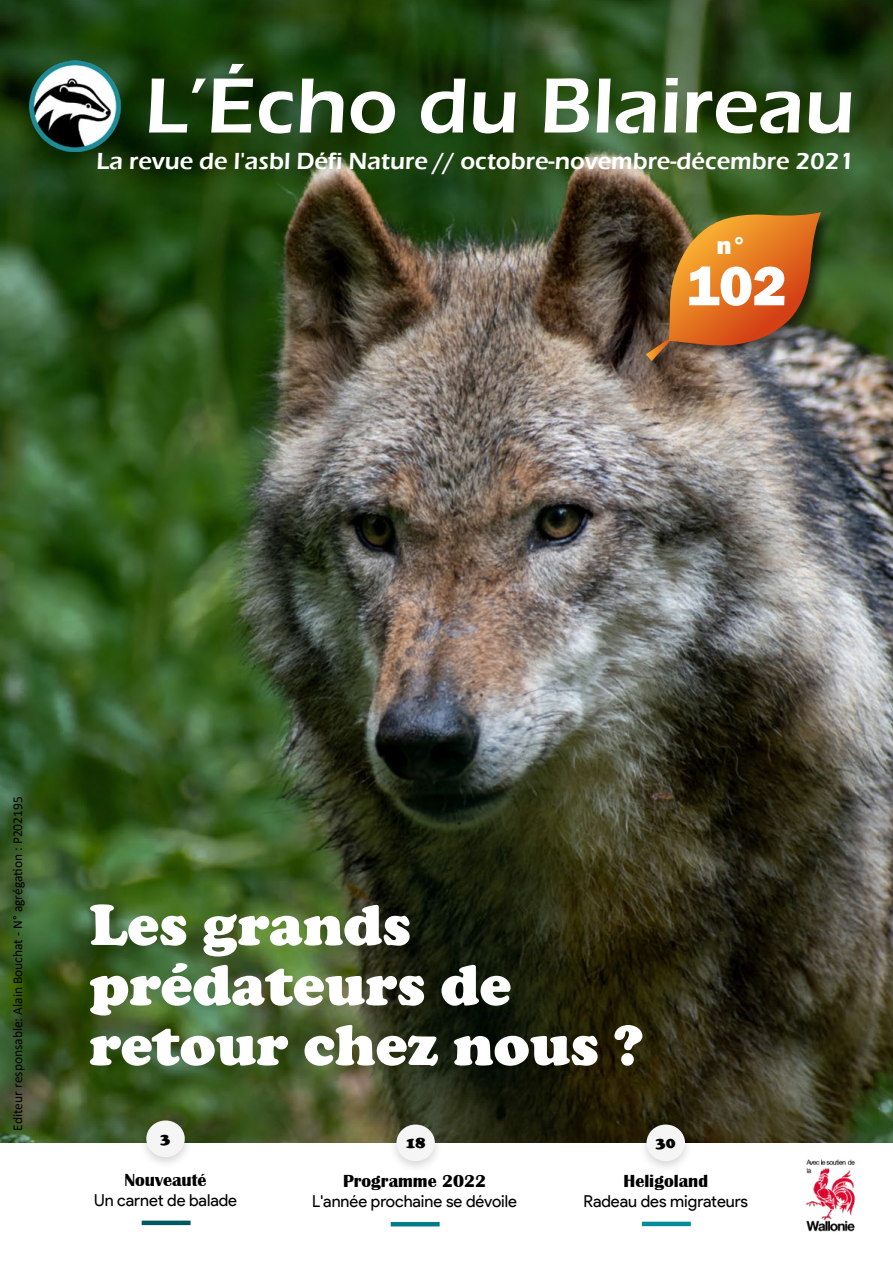
<style>
.page{position:relative;width:893px;height:1263px;background:#fff}
.page>*{position:absolute;margin:0;border:0;box-sizing:border-box;transform-origin:0 0}
.t1{font:600 81px "Eras ITC";color:#fff}
.t2{font:900 60px/60px "Cooper";color:#fff}
.t3{font:800 57.3px "Franklin Gothic";color:#fff}
.t4{font:800 25.5px "Franklin Gothic";color:#fff}
.t5{font:600 24px "Eras ITC";color:#fff}
.t6{font:700 18px "Britannic";color:#000}
.t7{font:16.5px "Product Sans";color:#000}
.t8{font:900 16.5px "Cooper";color:#000}
.t9{font:13.5px "Calibri";color:#000}
</style>
<div class="page">
<img style="left:0;top:0;width:893px;height:1143px">
<div style="left:138px;top:1117px;width:55px;height:52px;background:#000;opacity:.16"></div>
<div style="left:146px;top:1120px;width:39px;height:37px;background:#f5f5f5;border-radius:50%"></div>
<div style="left:388px;top:1121px;width:55px;height:52px;background:#000;opacity:.16"></div>
<div style="left:396px;top:1124px;width:39px;height:37px;background:#f5f5f5;border-radius:50%"></div>
<div style="left:639px;top:1121px;width:54px;height:52px;background:#000;opacity:.16"></div>
<div style="left:646px;top:1124px;width:39px;height:37px;background:#f5f5f5;border-radius:50%"></div>
<div style="left:142px;top:1220px;width:49px;height:5px;background:#005962"></div>
<hr style="left:391px;top:1222px;width:49px;height:4px;background:#007d89">
<hr style="left:642px;top:1222px;width:49px;height:4px;background:#038d9a">
<img style="left:806px;top:1159px;width:49px;height:73px">
<div style="left:644px;top:210px;width:191px;height:165px;background:#000;opacity:.57"></div>
<img style="left:646px;top:212px;width:175px;height:149px">
<img style="left:30px;top:61px;width:91px;height:91px">
<h1 class="t1" style="left:145px;top:60px;width:712px">L’Écho du Blaireau</h1>
<h3 class="t5" style="left:97px;top:148px;width:759px">La revue de l'asbl Défi Nature // octobre-novembre-décembre 2021</h3>
<h3 class="t4" style="left:716px;top:229px;width:32px">n°</h3>
<h3 class="t3" style="left:685px;top:249px;width:103px">102</h3>
<p class="t9" style="left:8px;top:1130px;width:336px;rotate:-90deg">Editeur responsable: Alain Bouchat - N° agrégation : P202195</p>
<h2 class="t2" style="left:89px;top:895px;width:555px">Les grands prédateurs de retour chez nous ?</h2>
<p class="t8" style="left:161px;top:1129px;width:11px">3</p>
<p class="t8" style="left:656px;top:1133px;width:21px">30</p>
<p class="t6" style="left:343px;top:1171px;width:144px">Programme 2022</p>
<p class="t7" style="left:312px;top:1192px;width:206px">L'année prochaine se dévoile</p>
<p class="t8" style="left:406px;top:1133px;width:21px">18</p>
<p class="t6" style="left:124px;top:1169px;width:84px">Nouveauté</p>
<p class="t7" style="left:94px;top:1190px;width:144px">Un carnet de balade</p>
<p class="t6" style="left:623px;top:1171px;width:86px">Heligoland</p>
<p class="t7" style="left:584px;top:1192px;width:166px">Radeau des migrateurs</p>
</div>
